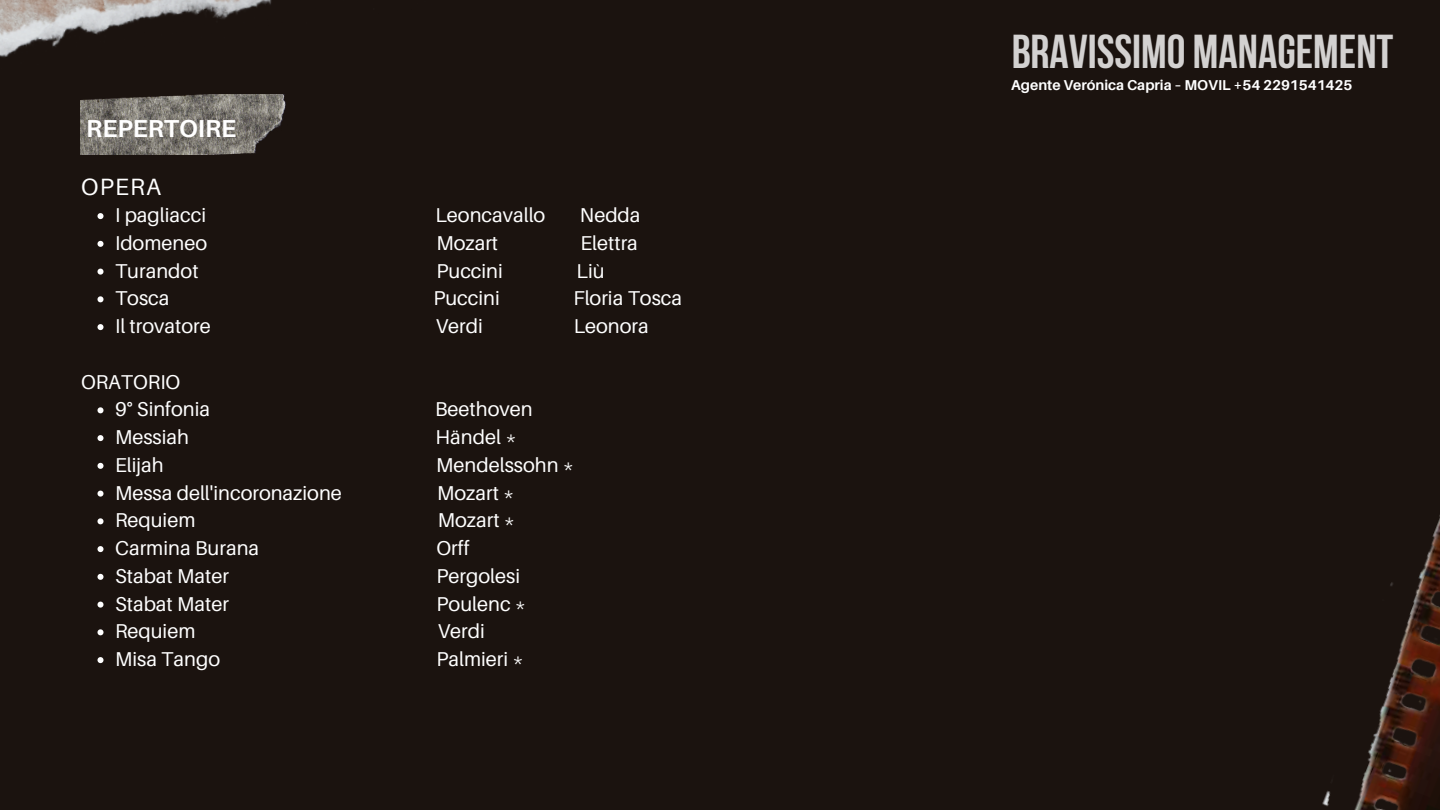
<style>
.page{position:relative;width:1440px;height:810px;background:#1b130f}
.page>*{position:absolute;margin:0;border:0;box-sizing:border-box;transform-origin:0 0}
.t1{font:700 47.4px "Bebas Neue";color:#fff}
.t2{font:700 24.5px "Aileron";color:#fff}
.t3{font:23.6px "Aileron";letter-spacing:.055em;color:#fff}
.t4{font:20px "Aileron";color:#fff}
.t5{font:700 14.3px "Aileron";color:#fff}
</style>
<div class="page">
<img style="left:1322px;top:515px;width:118px;height:295px">
<img style="left:0;top:0;width:272px;height:57px">
<img style="left:80px;top:94px;width:206px;height:61px">
<svg style="left:98px;top:213px;width:6px;height:6px"></svg>
<svg style="left:98px;top:241px;width:6px;height:6px"></svg>
<svg style="left:98px;top:269px;width:6px;height:6px"></svg>
<svg style="left:98px;top:296px;width:6px;height:6px"></svg>
<svg style="left:98px;top:324px;width:6px;height:6px"></svg>
<svg style="left:98px;top:407px;width:6px;height:6px"></svg>
<svg style="left:98px;top:435px;width:6px;height:6px"></svg>
<svg style="left:98px;top:463px;width:6px;height:6px"></svg>
<svg style="left:98px;top:491px;width:6px;height:6px"></svg>
<svg style="left:98px;top:518px;width:6px;height:6px"></svg>
<svg style="left:98px;top:546px;width:6px;height:6px"></svg>
<svg style="left:98px;top:574px;width:6px;height:6px"></svg>
<svg style="left:98px;top:602px;width:6px;height:6px"></svg>
<svg style="left:98px;top:629px;width:6px;height:6px"></svg>
<svg style="left:98px;top:657px;width:6px;height:6px"></svg>
<p class="t2" style="left:86px;top:113px;width:152px">REPERTOIRE</p>
<p class="t3" style="left:81px;top:172px;width:82px">OPERA</p>
<p class="t4" style="left:115px;top:203px;width:93px">I pagliacci</p>
<p class="t4" style="left:435px;top:203px;width:111px">Leoncavallo</p>
<p class="t4" style="left:580px;top:203px;width:62px">Nedda</p>
<p class="t4" style="left:115px;top:230px;width:94px">Idomeneo</p>
<p class="t4" style="left:436px;top:230px;width:63px">Mozart</p>
<p class="t4" style="left:580px;top:230px;width:59px">Elettra</p>
<p class="t4" style="left:115px;top:258px;width:85px">Turandot</p>
<p class="t4" style="left:437px;top:258px;width:68px">Puccini</p>
<p class="t4" style="left:577px;top:258px;width:30px">Liù</p>
<p class="t4" style="left:115px;top:286px;width:56px">Tosca</p>
<p class="t4" style="left:433px;top:286px;width:68px">Puccini</p>
<p class="t4" style="left:573px;top:286px;width:110px">Floria Tosca</p>
<p class="t4" style="left:115px;top:314px;width:97px">Il trovatore</p>
<p class="t4" style="left:436px;top:314px;width:49px">Verdi</p>
<p class="t4" style="left:574px;top:314px;width:77px">Leonora</p>
<p class="t4" style="left:81px;top:369px;width:101px">ORATORIO</p>
<p class="t4" style="left:115px;top:397px;width:97px">9° Sinfonia</p>
<p class="t4" style="left:435px;top:397px;width:99px">Beethoven</p>
<p class="t4" style="left:115px;top:425px;width:76px">Messiah</p>
<p class="t4" style="left:436px;top:425px;width:82px">Händel *</p>
<p class="t4" style="left:115px;top:452px;width:50px">Elijah</p>
<p class="t4" style="left:436px;top:452px;width:139px">Mendelssohn *</p>
<p class="t4" style="left:115px;top:480px;width:228px">Messa dell'incoronazione</p>
<p class="t4" style="left:437px;top:480px;width:79px">Mozart *</p>
<p class="t4" style="left:115px;top:508px;width:82px">Requiem</p>
<p class="t4" style="left:438px;top:508px;width:79px">Mozart *</p>
<p class="t4" style="left:115px;top:536px;width:146px">Carmina Burana</p>
<p class="t4" style="left:437px;top:536px;width:34px">Orff</p>
<p class="t4" style="left:115px;top:563px;width:115px">Stabat Mater</p>
<p class="t4" style="left:437px;top:563px;width:85px">Pergolesi</p>
<p class="t4" style="left:115px;top:591px;width:115px">Stabat Mater</p>
<p class="t4" style="left:437px;top:591px;width:91px">Poulenc *</p>
<p class="t4" style="left:115px;top:619px;width:82px">Requiem</p>
<p class="t4" style="left:438px;top:619px;width:49px">Verdi</p>
<p class="t4" style="left:115px;top:647px;width:107px">Misa Tango</p>
<p class="t4" style="left:436px;top:647px;width:89px">Palmieri *</p>
<h1 class="t1" style="left:1011px;top:33px;width:384px">BRAVISSIMO MANAGEMENT</h1>
<p class="t5" style="left:1011px;top:76px;width:343px">Agente Verónica Capria – MOVIL +54 2291541425</p>
</div>
